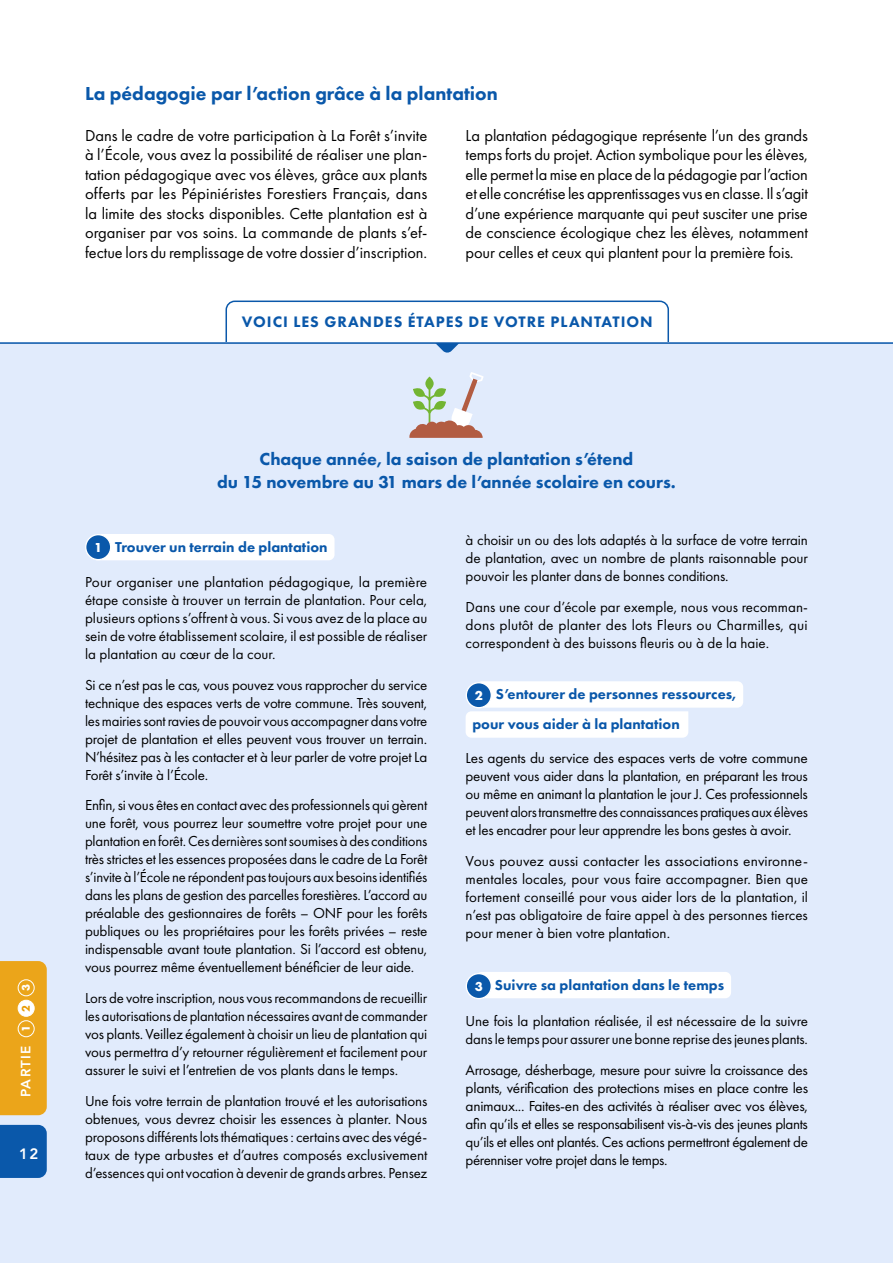
<style>
.page{position:relative;width:893px;height:1263px;background:#fff}
.page>*{position:absolute;margin:0;border:0;box-sizing:border-box;transform-origin:0 0}
.t1{font:800 19.5px "Futura PT";color:#0a58aa}
.t2{font:800 18px/22.5px "Futura PT";color:#0a58aa;text-align:center}
.t3{font:16.5px/19.5px "Futura PT";letter-spacing:-.01em;color:#000;text-align:justify}
.t4{font:800 15.75px "Futura PT";letter-spacing:.06em;color:#0a58aa}
.t5{font:15px/18px "Futura PT";letter-spacing:-.01em;color:#000;text-align:justify}
.t6{font:800 15px "Avenir";color:#fff}
.t7{font:800 14.85px/30px "Futura PT";color:#0a58aa}
.t8{font:800 13.5px "Avenir";letter-spacing:.1em;color:#fff}
.s1{font-family:"Futura PT";font-weight:700;font-size:11.55px}
.s2{font-family:"Futura PT";font-size:11.55px;color:#e99b00}
.s3{font-weight:700;font-size:13.5px;color:#fff}
</style>
<div class="page">
<div style="left:0;top:342px;width:892px;height:921px;background:#e1ebfc"></div>
<div style="left:102px;top:534px;width:233px;height:26px;background:#fff"></div>
<div style="left:86px;top:535px;width:25px;height:25px;background:#0a58aa;border-radius:50%"></div>
<div style="left:85px;top:534px;width:26px;height:26px;border:1px solid #fff;border-radius:50%"></div>
<svg style="left:466px;top:681px;width:277px;height:57px"></svg>
<div style="left:479px;top:972px;width:252px;height:26px;background:#fff"></div>
<div style="left:466px;top:973px;width:25px;height:25px;background:#0a58aa;border-radius:50%"></div>
<div style="left:466px;top:973px;width:26px;height:26px;border:1px solid #fff;border-radius:50%"></div>
<hr style="left:0;top:342px;width:893px;height:2px;background:#0a58aa">
<svg style="left:225px;top:300px;width:445px;height:53px"></svg>
<svg style="left:409px;top:372px;width:75px;height:66px"></svg>
<div style="left:0;top:961px;width:47px;height:154px;background:#eba51a"></div>
<div style="left:18px;top:1020px;width:17px;height:17px;border:1px solid #fff;border-radius:50%"></div>
<div style="left:18px;top:1000px;width:16px;height:16px;background:#fff;border-radius:50%"></div>
<div style="left:18px;top:1000px;width:17px;height:17px;border:1px solid #fff;border-radius:50%"></div>
<div style="left:18px;top:979px;width:17px;height:17px;border:1px solid #fff;border-radius:50%"></div>
<div style="left:0;top:1125px;width:47px;height:53px;background:#0a58aa"></div>
<h1 class="t1" style="left:85px;top:82px;width:414px">La pédagogie par l’action grâce à la plantation</h1>
<p class="t3" style="left:85px;top:126px;width:344px">Dans le cadre de votre participation à La Forêt s’invite à l’École, vous avez la possibilité de réaliser une plan&shy;tation pédagogique avec vos élèves, grâce aux plants offerts par les Pépiniéristes Forestiers Français, dans la limite des stocks disponibles. Cette plantation est à organiser par vos soins. La commande de plants s’ef&shy;fectue lors du remplissage de votre dossier d’inscription.</p>
<p class="t3" style="left:466px;top:126px;width:344px">La plantation pédagogique représente l’un des grands temps forts du projet. Action symbolique pour les élèves, elle permet la mise en place de la pédagogie par l’action et elle concrétise les apprentissages vus en classe. Il s’agit d’une expérience marquante qui peut susciter une prise de conscience écologique chez les élèves, notamment pour celles et ceux qui plantent pour la première fois.</p>
<p class="t4" style="left:242px;top:312px;width:412px">VOICI LES GRANDES ÉTAPES DE VOTRE PLANTATION</p>
<p class="t8" style="left:18px;top:1097px;width:114px;rotate:-90deg">PARTIE <span class="s1">1</span> <span class="s2">2</span> <span class="s1">3</span></p>
<p class="t6" style="left:19px;top:1145px;width:21px">12</p>
<p class="t2" style="left:217px;top:448px;width:460px">Chaque année, la saison de plantation s’étend<br>du 15 novembre au 31 mars de l’année scolaire en cours.</p>
<p class="t7" style="left:94px;top:532px;width:235px"><span class="s3">1</span> Trouver un terrain de plantation</p>
<p class="t5" style="left:85px;top:573px;width:344px">Pour organiser une plantation pédagogique, la première étape consiste à trouver un terrain de plantation. Pour cela, plusieurs options s’offrent à vous. Si vous avez de la place au sein de votre établissement scolaire, il est possible de réaliser la plantation au cœur de la cour.</p>
<p class="t5" style="left:85px;top:676px;width:344px">Si ce n’est pas le cas, vous pouvez vous rapprocher du service technique des espaces verts de votre commune. Très souvent, les mairies sont ravies de pouvoir vous accompagner dans votre projet de plantation et elles peuvent vous trouver un terrain.<br>N’hésitez pas à les contacter et à leur parler de votre projet La Forêt s’invite à l’École.</p>
<p class="t5" style="left:85px;top:796px;width:344px">Enfin, si vous êtes en contact avec des professionnels qui gèrent une forêt, vous pourrez leur soumettre votre projet pour une plantation en forêt. Ces dernières sont soumises à des conditions très strictes et les essences proposées dans le cadre de La Forêt s’invite à l’École ne répondent pas toujours aux besoins identifiés dans les plans de gestion des parcelles forestières. L’accord au préalable des gestionnaires de forêts – ONF pour les forêts publiques ou les propriétaires pour les forêts privées – reste indispensable avant toute plantation. Si l’accord est obtenu, vous pourrez même éventuellement bénéficier de leur aide.</p>
<p class="t5" style="left:85px;top:989px;width:344px">Lors de votre inscription, nous vous recommandons de recueillir les autorisations de plantation nécessaires avant de commander vos plants. Veillez également à choisir un lieu de plantation qui vous permettra d’y retourner régulièrement et facilement pour assurer le suivi et l’entretien de vos plants dans le temps.</p>
<p class="t5" style="left:85px;top:1092px;width:344px">Une fois votre terrain de plantation trouvé et les autorisations obtenues, vous devrez choisir les essences à planter. Nous proposons différents lots thématiques : certains avec des végé&shy;taux de type arbustes et d’autres composés exclusivement d’essences qui ont vocation à devenir de grands arbres. Pensez</p>
<p class="t5" style="left:466px;top:531px;width:344px">à choisir un ou des lots adaptés à la surface de votre terrain de plantation, avec un nombre de plants raisonnable pour pouvoir les planter dans de bonnes conditions.</p>
<p class="t5" style="left:466px;top:598px;width:344px">Dans une cour d’école par exemple, nous vous recomman&shy;dons plutôt de planter des lots Fleurs ou Charmilles, qui correspondent à des buissons fleuris ou à de la haie.</p>
<p class="t7" style="left:472px;top:679px;width:265px"><span class="s3">2</span> S’entourer de personnes ressources, pour vous aider à la plantation</p>
<p class="t5" style="left:466px;top:749px;width:344px">Les agents du service des espaces verts de votre commune peuvent vous aider dans la plantation, en préparant les trous ou même en animant la plantation le jour J. Ces professionnels peuvent alors transmettre des connaissances pratiques aux élèves et les encadrer pour leur apprendre les bons gestes à avoir.</p>
<p class="t5" style="left:466px;top:852px;width:344px">Vous pouvez aussi contacter les associations environne&shy;mentales locales, pour vous faire accompagner. Bien que fortement conseillé pour vous aider lors de la plantation, il n’est pas obligatoire de faire appel à des personnes tierces pour mener à bien votre plantation.</p>
<p class="t7" style="left:475px;top:970px;width:251px"><span class="s3">3</span> Suivre sa plantation dans le temps</p>
<p class="t5" style="left:466px;top:1012px;width:344px">Une fois la plantation réalisée, il est nécessaire de la suivre dans le temps pour assurer une bonne reprise des jeunes plants.</p>
<p class="t5" style="left:466px;top:1061px;width:344px">Arrosage, désherbage, mesure pour suivre la croissance des plants, vérification des protections mises en place contre les animaux... Faites-en des activités à réaliser avec vos élèves, afin qu’ils et elles se responsabilisent vis-à-vis des jeunes plants qu’ils et elles ont plantés. Ces actions permettront également de pérenniser votre projet dans le temps.</p>
</div>
